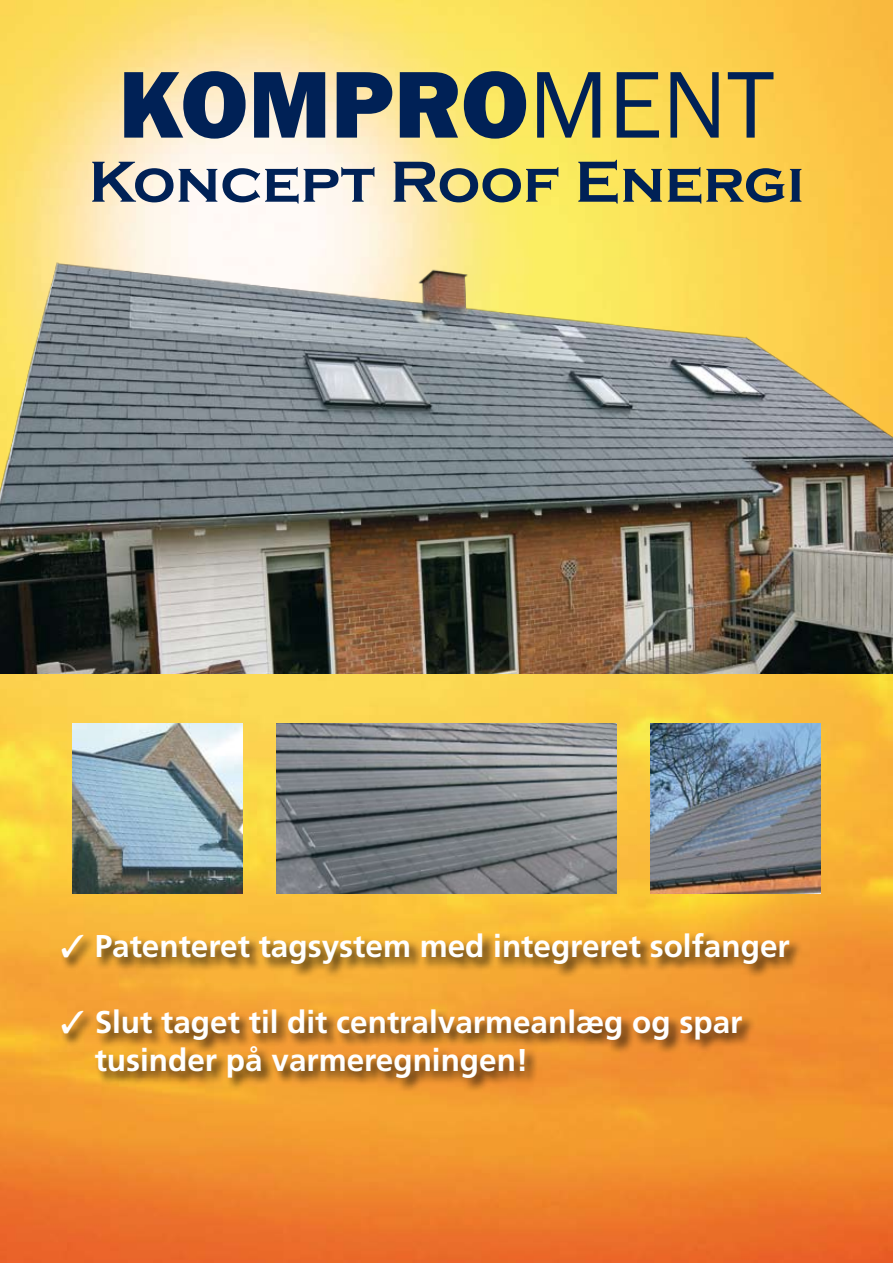
<style>
.page{position:relative;width:893px;height:1263px;background:#fff}
.page>*{position:absolute;margin:0;border:0;box-sizing:border-box;transform-origin:0 0}
.t1{font:800 98.25px "Franklin Gothic";color:#002156}
.t2{font:700 60px "Copperplate Gothic";color:#002156}
.t3{font:700 31.5px/37.8px "Frutiger";color:#fff}
.s1{font-weight:400}
</style>
<div class="page">
<img style="left:0;top:0;width:893px;height:1263px">
<img style="left:72px;top:723px;width:170px;height:170px">
<img style="left:276px;top:723px;width:341px;height:170px">
<img style="left:0;top:247px;width:893px;height:426px">
<div style="left:60px;top:931px;width:788px;height:188px;background:#000;opacity:.75"></div>
<img style="left:651px;top:723px;width:170px;height:170px">
<h1 class="t1" style="left:119px;top:41px;width:657px">KOMPRO<span class="s1">MENT</span></h1>
<h2 class="t2" style="left:89px;top:149px;width:717px">Koncept Roof Energi</h2>
<p class="t3" style="left:61px;top:928px;width:731px">✓ Patenteret tagsystem med integreret solfanger</p>
<p class="t3" style="left:95px;top:1003px;width:649px;text-indent:-34px">✓ Slut taget til dit centralvarmeanlæg og spar tusinder på varmeregningen!</p>
</div>
